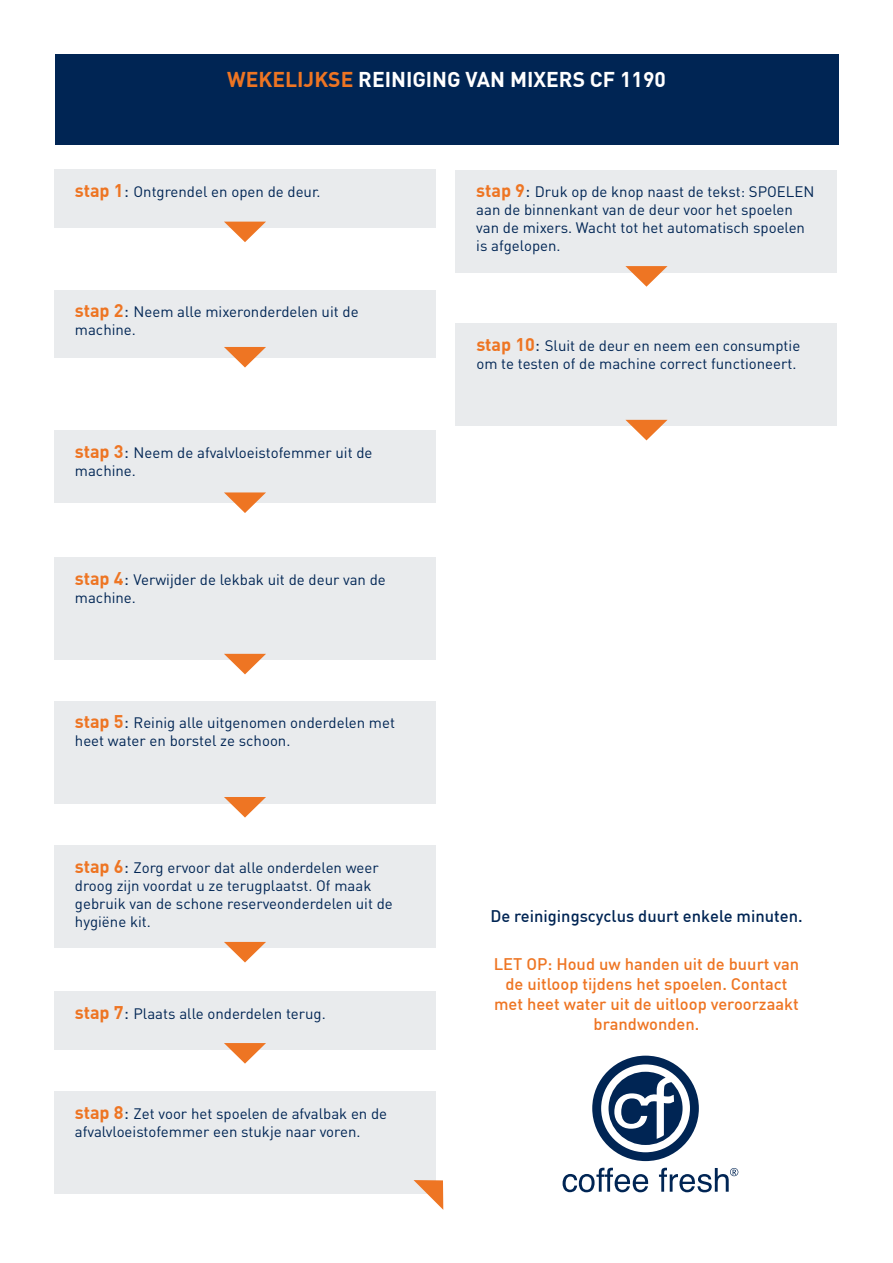
<style>
.page{position:relative;width:893px;height:1263px;background:#fff}
.page>*{position:absolute;margin:0;border:0;box-sizing:border-box;transform-origin:0 0}
.t1{font:700 21px "DIN Pro";color:#fff}
.t2{font:500 16.5px/19.8px "DIN Pro";color:#ee7523;text-align:center}
.t3{font:500 16.5px "DIN Pro";color:#002554}
.t4{font:15px/18px "DIN Pro";color:#002554}
.s1{color:#ee7523}
.s2{font-weight:700;font-size:18px;color:#ee7523}
.s3{font-size:18px}
</style>
<div class="page">
<div style="left:55px;top:54px;width:783px;height:91px;background:#002554"></div>
<svg style="left:563px;top:1168px;width:85px;height:24px"></svg>
<svg style="left:592px;top:1056px;width:107px;height:105px"></svg>
<svg style="left:659px;top:1168px;width:79px;height:24px"></svg>
<div style="left:455px;top:170px;width:382px;height:102px;background:#e9ebed"></div>
<div style="left:54px;top:169px;width:382px;height:59px;background:#e9ebed"></div>
<div style="left:54px;top:290px;width:382px;height:67px;background:#e9ebed"></div>
<svg style="left:224px;top:222px;width:42px;height:20px"></svg>
<svg style="left:224px;top:347px;width:42px;height:21px"></svg>
<div style="left:54px;top:431px;width:382px;height:72px;background:#e9ebed"></div>
<div style="left:54px;top:701px;width:382px;height:102px;background:#e9ebed"></div>
<div style="left:54px;top:557px;width:382px;height:103px;background:#e9ebed"></div>
<div style="left:54px;top:845px;width:382px;height:103px;background:#e9ebed"></div>
<div style="left:54px;top:991px;width:382px;height:58px;background:#e9ebed"></div>
<div style="left:54px;top:1091px;width:382px;height:103px;background:#e9ebed"></div>
<svg style="left:224px;top:492px;width:42px;height:21px"></svg>
<svg style="left:224px;top:797px;width:42px;height:20px"></svg>
<svg style="left:224px;top:654px;width:42px;height:20px"></svg>
<svg style="left:224px;top:942px;width:42px;height:20px"></svg>
<svg style="left:224px;top:1043px;width:42px;height:21px"></svg>
<div style="left:455px;top:323px;width:382px;height:103px;background:#e9ebed"></div>
<svg style="left:625px;top:420px;width:42px;height:20px"></svg>
<svg style="left:413px;top:1180px;width:30px;height:30px"></svg>
<svg style="left:625px;top:266px;width:42px;height:21px"></svg>
<h1 class="t1" style="left:227px;top:65px;width:440px"><span class="s1">WEKELIJKSE</span> REINIGING VAN MIXERS CF 1190</h1>
<p class="t4" style="left:75px;top:182px;width:247px"><span class="s2">stap 1</span><span class="s3">:</span> Ontgrendel en open de deur.</p>
<p class="t4" style="left:75px;top:302px;width:285px"><span class="s2">stap 2</span><span class="s3">:</span> Neem alle mixeronderdelen uit de machine.</p>
<p class="t4" style="left:75px;top:443px;width:299px"><span class="s2">stap 3</span><span class="s3">:</span> Neem de afvalvloeistofemmer uit de machine.</p>
<p class="t4" style="left:75px;top:570px;width:312px"><span class="s2">stap 4</span><span class="s3">:</span> Verwijder de lekbak uit de deur van de machine.</p>
<p class="t4" style="left:75px;top:713px;width:322px"><span class="s2">stap 5</span><span class="s3">:</span> Reinig alle uitgenomen onderdelen met heet water en borstel ze schoon.</p>
<p class="t4" style="left:75px;top:858px;width:319px"><span class="s2">stap 6</span><span class="s3">:</span> Zorg ervoor dat alle onderdelen weer droog zijn voordat u ze terugplaatst. Of maak gebruik van de schone reserveonderdelen uit de hygiëne kit.</p>
<p class="t4" style="left:75px;top:1004px;width:252px"><span class="s2">stap 7</span><span class="s3">:</span> Plaats alle onderdelen terug.</p>
<p class="t4" style="left:75px;top:1104px;width:314px"><span class="s2">stap 8</span><span class="s3">:</span> Zet voor het spoelen de afvalbak en de afvalvloeistofemmer een stukje naar voren.</p>
<p class="t4" style="left:476px;top:182px;width:340px"><span class="s2">stap 9</span><span class="s3">:</span> Druk op de knop naast de tekst: SPOELEN aan de binnenkant van de deur voor het spoelen van de mixers. Wacht tot het automatisch spoelen is afgelopen.</p>
<p class="t4" style="left:476px;top:336px;width:325px"><span class="s2">stap 10</span><span class="s3">:</span> Sluit de deur en neem een consumptie om te testen of de machine correct functioneert.</p>
<p class="t3" style="left:490px;top:905px;width:314px">De reinigingscyclus duurt enkele minuten.</p>
<p class="t2" style="left:494px;top:954px;width:307px">LET OP: Houd uw handen uit de buurt van de uitloop tijdens het spoelen. Contact met heet water uit de uitloop veroorzaakt brandwonden.</p>
</div>
